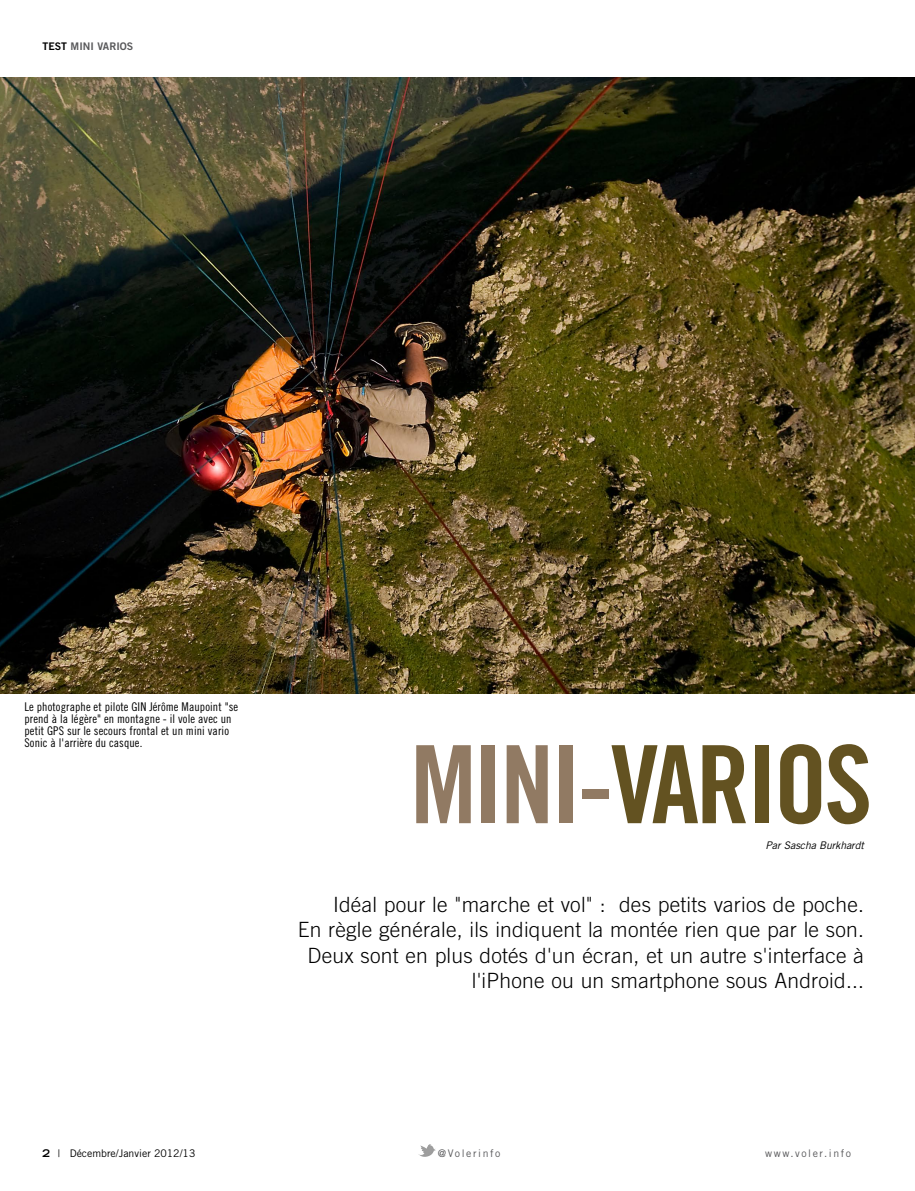
<style>
.page{position:relative;width:915px;height:1191px;background:#fff}
.page>*{position:absolute;margin:0;border:0;box-sizing:border-box;transform-origin:0 0}
.t1{font:108px "Trade Gothic LT Std Bd Cn 20";letter-spacing:-.03em;color:#635221}
.t2{font:300 21px/25.5px "Trade Gothic LT Std";letter-spacing:.01em;color:#000;text-align:right}
.t3{font:12px/12px "Trade Gothic LT Std Cn 18";letter-spacing:.01em;color:#000}
.t4{font:10.5px "Trade Gothic LT Std";color:#000}
.t5{font:10.5px "Trade Gothic LT Std";letter-spacing:.15em;color:#58585a}
.t6{font:italic 10.5px "Trade Gothic LT Std";letter-spacing:-.01em;color:#000}
.t7{font:10.5px "Trade Gothic LT Std Bd 2";color:#58585a}
.s1{color:#000}
.s2{color:#917a63}
.s3{font-weight:700;font-stretch:expanded}
</style>
<div class="page">
<img style="left:0;top:78px;width:914px;height:616px">
<img style="left:418px;top:1144px;width:18px;height:12px">
<p class="t7" style="left:43px;top:40px;width:92px"><span class="s1">TEST</span> MINI VARIOS</p>
<p class="t3" style="left:24px;top:700px;width:215px">Le photographe et pilote GIN Jérôme Maupoint "se prend à la légère" en montagne - il vole avec un petit GPS sur le secours frontal et un mini vario Sonic à l'arrière du casque.</p>
<h1 class="t1" style="left:410px;top:719px;width:463px"><span class="s2">MINI-</span>VARIOS</h1>
<p class="t6" style="left:765px;top:838px;width:100px">Par Sascha Burkhardt</p>
<p class="t2" style="left:298px;top:891px;width:567px">Idéal pour le "marche et vol" : des petits varios de poche.<br>En règle générale, ils indiquent la montée rien que par le son.<br>Deux sont en plus dotés d'un écran, et un autre s'interface à l'iPhone ou un smartphone sous Android...</p>
<p class="t4" style="left:43px;top:1146px;width:154px"><span class="s3">2</span> | Décembre/Janvier 2012/13</p>
<p class="t5" style="left:438px;top:1147px;width:64px">@Volerinfo</p>
<p class="t5" style="left:765px;top:1146px;width:87px">www.voler.info</p>
</div>
